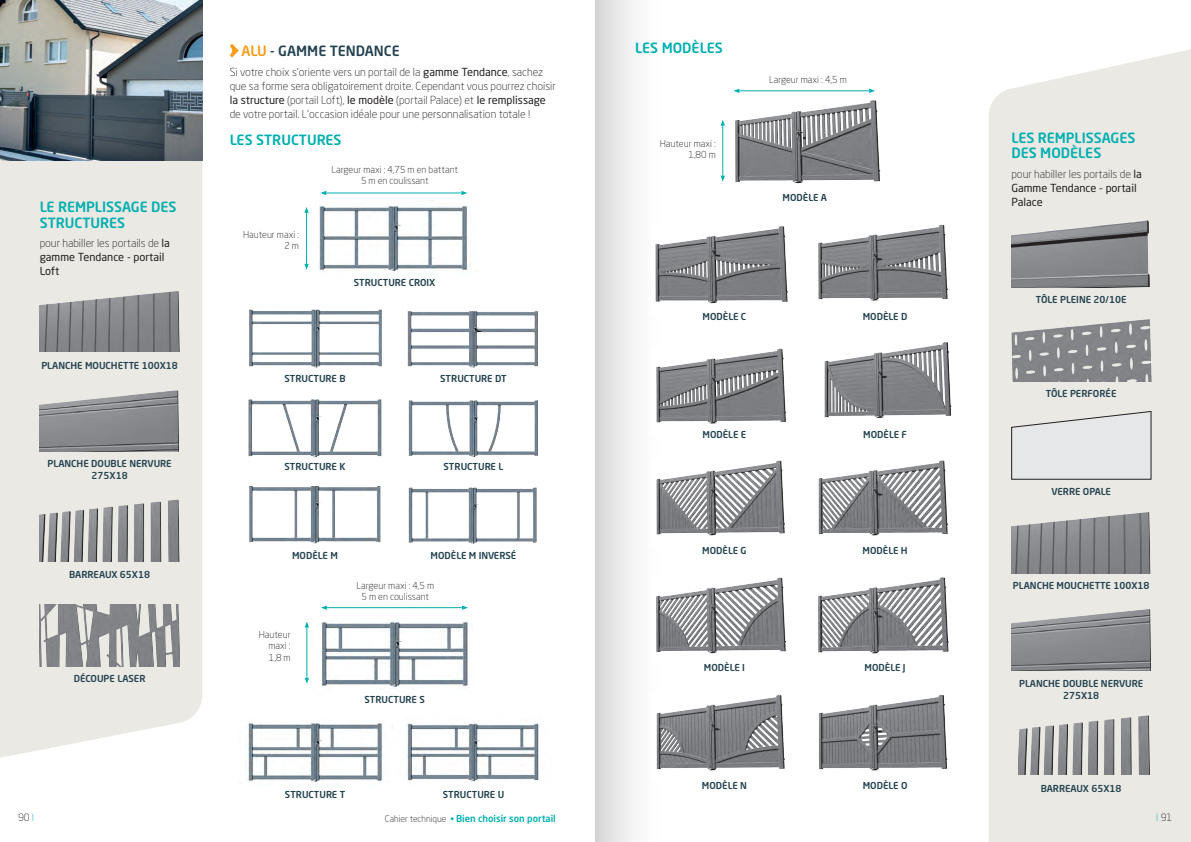
<style>
.page{position:relative;width:1191px;height:842px;background:#fff}
.page>*{position:absolute;margin:0;border:0;box-sizing:border-box;transform-origin:0 0}
.t1{font:500 14px/15.3px "Neo Sans W1 G";color:#00afb0}
.t2{font:500 14px "Neo Sans W1 G";color:#244350}
.t3{font:300 11px/14px "Neo Sans W1 G";color:#231f20}
.t4{font:11px/14px "Neo Sans W1 G";color:#231f20}
.t5{font:300 10px "Neo Sans W1 G";letter-spacing:.11em;color:#231f20}
.t6{font:500 9.5px/11.4px "Neo Sans W1 G";color:#244350;text-align:center}
.t7{font:300 9.5px/11.4px "Neo Sans W1 G";color:#231f20;text-align:right}
.t8{font:500 9.5px "Neo Sans W1 G";color:#00afb0}
.t9{font:500 9.5px "Neo Sans W1 G";letter-spacing:-.02em;color:#244350}
.s1{font-weight:300}
.s2{color:#f89c1c}
.s3{font-weight:400}
.s4{color:#00afb0}
.s5{font-weight:300;font-size:9px;color:#231f20}
.s6{font-weight:300;font-size:9px}
</style>
<div class="page">
<div style="left:989px;top:49px;width:202px;height:793px;background:#eae9e4"></div>
<div style="left:0;top:161px;width:202px;height:597px;background:#eae9e4"></div>
<img style="left:0;top:0;width:202px;height:161px">
<svg style="left:230px;top:44px;width:9px;height:13px"></svg>
<div style="left:595px;top:0;width:77px;height:842px;background:linear-gradient(to right,#dbdbdb,#fff)"></div>
<img style="left:248px;top:721px;width:135px;height:61px">
<img style="left:249px;top:309px;width:133px;height:58px">
<img style="left:407px;top:311px;width:131px;height:56px">
<img style="left:248px;top:399px;width:133px;height:58px">
<img style="left:408px;top:400px;width:130px;height:57px">
<img style="left:249px;top:485px;width:131px;height:58px">
<img style="left:408px;top:487px;width:129px;height:57px">
<img style="left:319px;top:205px;width:149px;height:68px">
<hr style="left:306px;top:212px;width:1px;height:53px;background:#00afb0">
<svg style="left:304px;top:207px;width:5px;height:6px"></svg>
<svg style="left:304px;top:264px;width:5px;height:6px"></svg>
<hr style="left:325px;top:193px;width:138px;height:1px;background:#00afb0">
<svg style="left:461px;top:191px;width:6px;height:4px"></svg>
<svg style="left:320px;top:191px;width:7px;height:4px"></svg>
<hr style="left:326px;top:607px;width:137px;height:1px;background:#00afb0">
<svg style="left:461px;top:605px;width:7px;height:5px"></svg>
<svg style="left:321px;top:605px;width:6px;height:5px"></svg>
<img style="left:321px;top:619px;width:147px;height:70px">
<img style="left:406px;top:723px;width:133px;height:59px">
<img style="left:40px;top:289px;width:140px;height:63px">
<img style="left:40px;top:389px;width:140px;height:62px">
<img style="left:40px;top:499px;width:140px;height:63px">
<img style="left:40px;top:604px;width:140px;height:63px">
<img style="left:651px;top:458px;width:134px;height:89px">
<img style="left:818px;top:460px;width:130px;height:76px">
<img style="left:818px;top:224px;width:130px;height:77px">
<img style="left:651px;top:225px;width:137px;height:89px">
<img style="left:651px;top:346px;width:136px;height:89px">
<img style="left:824px;top:342px;width:128px;height:76px">
<img style="left:818px;top:577px;width:131px;height:77px">
<img style="left:651px;top:576px;width:135px;height:88px">
<img style="left:651px;top:693px;width:134px;height:88px">
<img style="left:819px;top:694px;width:129px;height:77px">
<img style="left:1011px;top:511px;width:140px;height:62px">
<img style="left:1011px;top:602px;width:140px;height:68px">
<img style="left:1018px;top:709px;width:133px;height:66px">
<img style="left:735px;top:100px;width:146px;height:84px">
<hr style="left:722px;top:124px;width:1px;height:53px;background:#00afb0">
<svg style="left:720px;top:120px;width:5px;height:6px"></svg>
<svg style="left:720px;top:175px;width:5px;height:7px"></svg>
<hr style="left:738px;top:91px;width:132px;height:1px;background:#00afb0">
<svg style="left:868px;top:89px;width:7px;height:4px"></svg>
<svg style="left:733px;top:89px;width:7px;height:4px"></svg>
<img style="left:1011px;top:220px;width:140px;height:68px">
<img style="left:1011px;top:319px;width:140px;height:62px">
<div style="left:1011px;top:411px;width:140px;height:69px;background:#e6e7e9"></div>
<hr style="left:307px;top:626px;width:1px;height:53px;background:#00afb0">
<svg style="left:304px;top:621px;width:5px;height:7px"></svg>
<svg style="left:304px;top:677px;width:5px;height:7px"></svg>
<h1 class="t1" style="left:40px;top:199px;width:138px">LE REMPLISSAGE DES<br>STRUCTURES</h1>
<p class="t4" style="left:40px;top:236px;width:132px"><span class="s1">pour habiller les portails de</span> la gamme Tendance - portail<br>Loft</p>
<p class="t6" style="left:41px;top:359px;width:138px">PLANCHE MOUCHETTE 100X18</p>
<p class="t6" style="left:48px;top:458px;width:126px">PLANCHE DOUBLE NERVURE<br>275X18</p>
<p class="t6" style="left:69px;top:568px;width:82px">BARREAUX 65X18</p>
<p class="t6" style="left:74px;top:673px;width:73px">DÉCOUPE LASER</p>
<h1 class="t2" style="left:242px;top:42px;width:160px"><span class="s2">ALU</span> - GAMME TENDANCE</h1>
<p class="t3" style="left:230px;top:65px;width:328px">Si votre choix s’oriente vers un portail de la <span class="s3">gamme Tendance</span>, sachez que sa forme sera obligatoirement droite. Cependant vous pourrez choisir <span class="s3">la structure</span> (portail Loft), <span class="s3">le modèle</span> (portail Palace) et <span class="s3">le remplissage </span>de votre portail. L’occasion idéale pour une personnalisation totale !</p>
<h1 class="t1" style="left:230px;top:132px;width:113px">LES STRUCTURES</h1>
<p class="t7" style="left:243px;top:229px;width:57px">Hauteur maxi :<br>2 m</p>
<p class="t7" style="left:331px;top:163px;width:128px;text-align:center">Largeur maxi : 4,75 m en battant<br>5 m en coulissant</p>
<p class="t6" style="left:354px;top:276px;width:83px">STRUCTURE CROIX</p>
<p class="t6" style="left:284px;top:373px;width:63px">STRUCTURE B</p>
<p class="t6" style="left:440px;top:373px;width:68px">STRUCTURE DT</p>
<p class="t6" style="left:284px;top:461px;width:62px">STRUCTURE K</p>
<p class="t6" style="left:443px;top:461px;width:61px">STRUCTURE L</p>
<p class="t6" style="left:292px;top:549px;width:47px">MODÈLE M</p>
<p class="t6" style="left:430px;top:549px;width:87px">MODÈLE M INVERSÉ</p>
<p class="t7" style="left:268px;top:629px;width:24px;text-align:justify;text-indent:-10px">Hauteur maxi :<br>1,8 m</p>
<p class="t7" style="left:356px;top:580px;width:79px;text-align:center">Largeur maxi : 4,5 m<br>5 m en coulissant</p>
<p class="t6" style="left:364px;top:694px;width:62px">STRUCTURE S</p>
<p class="t6" style="left:285px;top:788px;width:62px">STRUCTURE T</p>
<p class="t6" style="left:443px;top:788px;width:63px">STRUCTURE U</p>
<h1 class="t1" style="left:635px;top:40px;width:89px">LES MODÈLES</h1>
<p class="t7" style="left:660px;top:137px;width:57px">Hauteur maxi :<br>1,80 m</p>
<p class="t7" style="left:769px;top:74px;width:79px">Largeur maxi : 4,5 m</p>
<p class="t6" style="left:782px;top:192px;width:46px">MODÈLE A</p>
<p class="t6" style="left:702px;top:311px;width:45px">MODÈLE C</p>
<p class="t6" style="left:862px;top:311px;width:46px">MODÈLE D</p>
<p class="t6" style="left:702px;top:428px;width:45px">MODÈLE E</p>
<p class="t6" style="left:863px;top:428px;width:45px">MODÈLE F</p>
<p class="t6" style="left:702px;top:544px;width:46px">MODÈLE G</p>
<p class="t6" style="left:862px;top:544px;width:47px">MODÈLE H</p>
<p class="t6" style="left:704px;top:662px;width:43px">MODÈLE I</p>
<p class="t6" style="left:864px;top:662px;width:43px">MODÈLE J</p>
<p class="t6" style="left:702px;top:779px;width:47px">MODÈLE N</p>
<p class="t6" style="left:862px;top:779px;width:46px">MODÈLE O</p>
<h1 class="t1" style="left:1011px;top:130px;width:125px">LES REMPLISSAGES<br>DES MODÈLES</h1>
<p class="t4" style="left:1011px;top:167px;width:132px"><span class="s1">pour habiller les portails de</span> la<br>Gamme Tendance - portail<br>Palace</p>
<p class="t6" style="left:1036px;top:294px;width:92px">TÔLE PLEINE 20/10E</p>
<p class="t6" style="left:1045px;top:388px;width:72px">TÔLE PERFORÉE</p>
<p class="t9" style="left:1051px;top:486px;width:61px">VERRE OPALE</p>
<p class="t6" style="left:1013px;top:579px;width:138px">PLANCHE MOUCHETTE 100X18</p>
<p class="t6" style="left:1019px;top:678px;width:126px">PLANCHE DOUBLE NERVURE<br>275X18</p>
<p class="t6" style="left:1040px;top:782px;width:82px">BARREAUX 65X18</p>
<p class="t5" style="left:18px;top:811px;width:17px">90<span class="s4">Ӏ</span></p>
<p class="t8" style="left:385px;top:812px;width:172px"><span class="s5">Cahier technique</span> <span class="s6">•</span> Bien choisir son portail</p>
<p class="t5" style="left:1156px;top:811px;width:17px"><span class="s4">Ӏ</span>91</p>
</div>
